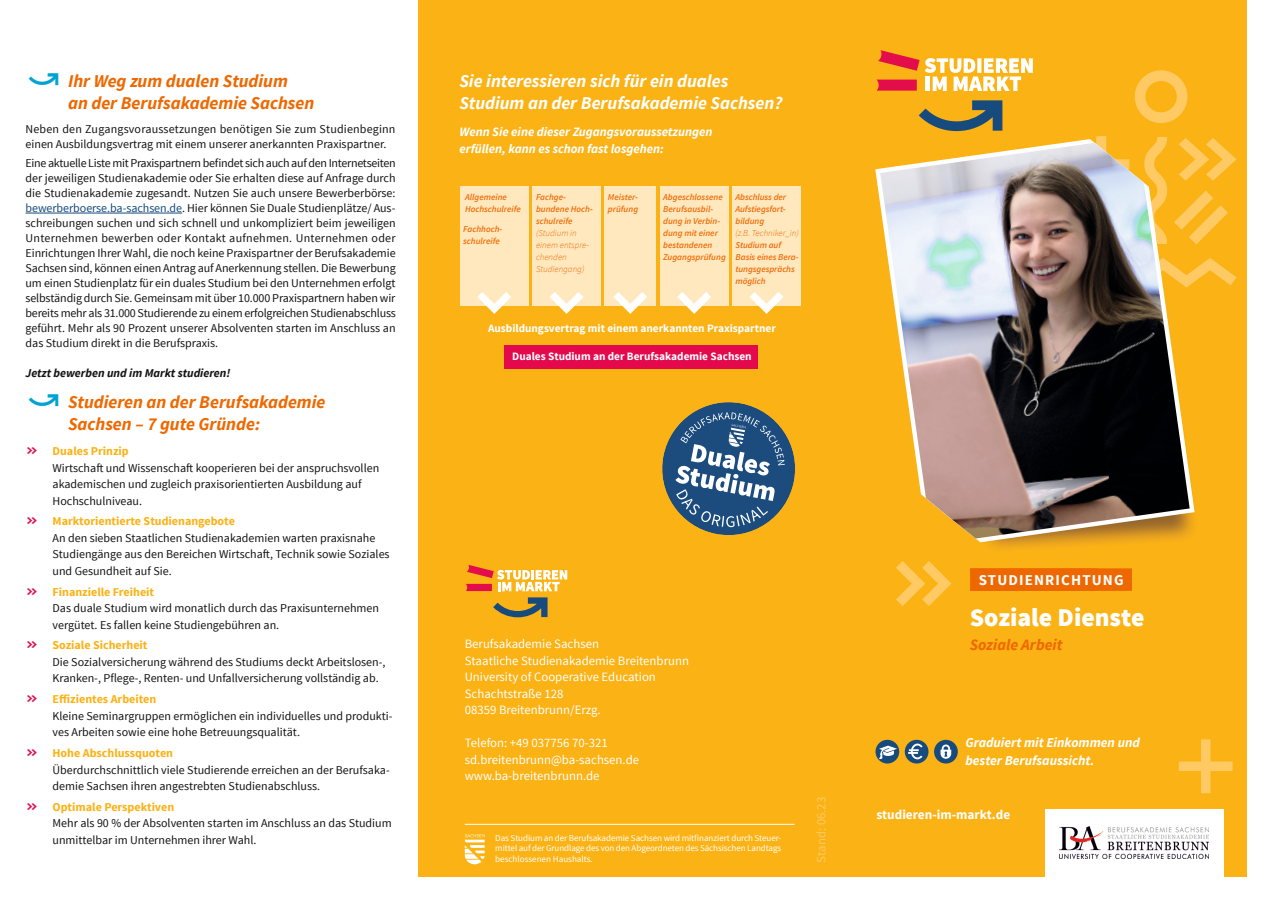
<style>
.page{position:relative;width:1272px;height:902px;background:#fff}
.page>*{position:absolute;margin:0;border:0;box-sizing:border-box;transform-origin:0 0}
.t1{font:900 25.5px "Source Sans Pro";color:#fff}
.t2{font:italic 700 18px/22.5px "Source Sans Pro";color:#ee6800}
.t3{font:italic 700 18px/22.5px "Source Sans Pro";color:#fff}
.t4{font:italic 700 15.75px "Source Sans Pro";color:#ee6800}
.t5{font:700 15px "Source Sans Pro";letter-spacing:.075em;color:#fff}
.t6{font:italic 700 13.5px/18px "Source Sans Pro";color:#fff}
.t7{font:700 13.2px "Source Sans Pro";color:#fff}
.t8{font:12.75px/16.5px "Source Sans Pro";color:#fff}
.t9{font:italic 700 12.75px/16.5px "Source Sans Pro";color:#fff}
.t10{font:12.75px "Source Sans Pro";color:#ffca63}
.t11{font:12px/16.5px "Source Sans Pro";color:#131413}
.t12{font:italic 700 12px "Source Sans Pro";color:#131413}
.t13{font:700 11.25px "Source Sans Pro";color:#fff}
.t14{font:italic 600 9px/12px "Source Sans Pro";color:#ef6d0b}
.t15{font:9px/10.5px "Source Sans Pro";letter-spacing:-.005em;color:#fff;text-align:justify}
.t16{font:italic 300 9px/12px "Source Sans Pro";color:#ef6d0b}
.s1{font-family:"Bas";font-style:normal;font-size:36px;color:#00a3d3}
.s2{color:#174b7e}
.s3{font-family:"Bas";font-weight:700;font-size:18px;color:#e40d4b}
.s4{font-weight:700;color:#fbb215}
</style>
<div class="page">
<div style="left:418px;top:0;width:828px;height:876px;background:#fbb215"></div>
<svg style="left:896px;top:561px;width:55px;height:45px"></svg>
<svg style="left:1178px;top:739px;width:54px;height:54px"></svg>
<svg style="left:875px;top:739px;width:24px;height:24px"></svg>
<svg style="left:879px;top:745px;width:17px;height:14px"></svg>
<div style="left:934px;top:739px;width:23px;height:24px;background:#174b7e;border-radius:50%"></div>
<svg style="left:904px;top:739px;width:24px;height:24px"></svg>
<svg style="left:908px;top:743px;width:14px;height:16px"></svg>
<svg style="left:940px;top:744px;width:11px;height:14px"></svg>
<svg style="left:918px;top:100px;width:84px;height:31px"></svg>
<svg style="left:876px;top:50px;width:156px;height:41px"></svg>
<hr style="left:26px;top:213px;width:156px;height:1px;background:#174b7e">
<div style="left:504px;top:345px;width:253px;height:23px;background:#e4094d"></div>
<div style="left:460px;top:186px;width:69px;height:120px;background:#ffe8bd"></div>
<div style="left:532px;top:186px;width:68px;height:119px;background:#ffe8bd"></div>
<div style="left:604px;top:186px;width:52px;height:120px;background:#ffe8bd"></div>
<div style="left:659px;top:186px;width:69px;height:120px;background:#ffe8bd"></div>
<div style="left:732px;top:186px;width:69px;height:120px;background:#ffe8bd"></div>
<svg style="left:750px;top:292px;width:33px;height:22px"></svg>
<svg style="left:677px;top:292px;width:34px;height:22px"></svg>
<svg style="left:549px;top:292px;width:34px;height:22px"></svg>
<svg style="left:613px;top:292px;width:34px;height:22px"></svg>
<svg style="left:477px;top:292px;width:34px;height:22px"></svg>
<svg style="left:465px;top:834px;width:20px;height:30px"></svg>
<hr style="left:465px;top:823px;width:329px;height:1px;background:#fff">
<svg style="left:662px;top:402px;width:133px;height:133px"></svg>
<div style="left:970px;top:568px;width:161px;height:23px;background:#ee6800"></div>
<img style="left:980px;top:508px;width:215px;height:39px">
<svg style="left:1194px;top:190px;width:33px;height:54px"></svg>
<svg style="left:1185px;top:138px;width:51px;height:43px"></svg>
<svg style="left:1134px;top:70px;width:53px;height:53px"></svg>
<svg style="left:1194px;top:258px;width:42px;height:28px"></svg>
<svg style="left:1096px;top:136px;width:11px;height:3px"></svg>
<svg style="left:875px;top:139px;width:319px;height:403px"></svg>
<img style="left:880px;top:143px;width:309px;height:395px">
<div style="left:1045px;top:809px;width:179px;height:89px;background:#fff"></div>
<svg style="left:493px;top:597px;width:54px;height:20px"></svg>
<svg style="left:466px;top:564px;width:101px;height:27px"></svg>
<img style="left:1059px;top:826px;width:149px;height:32px">
<h2 class="t2" style="left:68px;top:69px;width:248px;text-indent:-43px"><span class="s1">5</span> Ihr Weg zum dualen Studium<br>an der Berufsakademie Sachsen</h2>
<p class="t11" style="left:26px;top:121px;width:371px;line-height:15px">Neben den Zugangsvoraussetzungen benötigen Sie zum Studienbeginn einen Ausbildungsvertrag mit einem unserer anerkannten Praxispartner.</p>
<p class="t11" style="left:26px;top:156px;width:372px;line-height:15px;text-align:justify">Eine aktuelle Liste mit Praxispartnern befindet sich auch auf den Internetseiten der jeweiligen Studienakademie oder Sie erhalten diese auf Anfrage durch die Studienakademie zugesandt. Nutzen Sie auch unsere Bewerberbörse: <span class="s2">bewerberboerse.ba-sachsen.de</span>. Hier können Sie Duale Studienplätze/ Aus&shy;schreibungen suchen und sich schnell und unkompliziert beim jeweiligen Unternehmen bewerben oder Kontakt aufnehmen. Unternehmen oder Einrichtungen Ihrer Wahl, die noch keine Praxispartner der Berufsakademie Sachsen sind, können einen Antrag auf Anerkennung stellen. Die Bewerbung um einen Studienplatz für ein duales Studium bei den Unternehmen erfolgt selbständig durch Sie. Gemeinsam mit über 10.000 Praxispartnern haben wir bereits mehr als 31.000 Studierende zu einem erfolgreichen Studienabschluss geführt. Mehr als 90 Prozent unserer Absolventen starten im Anschluss an das Studium direkt in die Berufspraxis.</p>
<p class="t12" style="left:26px;top:365px;width:206px">Jetzt bewerben und im Markt studieren!</p>
<h2 class="t2" style="left:68px;top:390px;width:259px;text-indent:-43px"><span class="s1">5</span> Studieren an der Berufsakademie<br>Sachsen – 7 gute Gründe:</h2>
<p class="t11" style="left:53px;top:443px;width:328px;text-indent:-27px"><span class="s3">#</span> <span class="s4">Duales Prinzip<br></span>Wirtschaft und Wissenschaft kooperieren bei der anspruchsvollen akademischen und zugleich praxisorientierten Ausbildung auf Hochschulniveau.</p>
<p class="t11" style="left:53px;top:513px;width:338px;text-indent:-27px"><span class="s3">#</span> <span class="s4">Marktorientierte Studienangebote<br></span>An den sieben Staatlichen Studienakademien warten praxisnahe Studiengänge aus den Bereichen Wirtschaft, Technik sowie Soziales und Gesundheit auf Sie.</p>
<p class="t11" style="left:53px;top:583px;width:328px;text-indent:-27px"><span class="s3">#</span> <span class="s4">Finanzielle Freiheit<br></span>Das duale Studium wird monatlich durch das Praxisunternehmen vergütet. Es fallen keine Studiengebühren an.</p>
<p class="t11" style="left:53px;top:637px;width:334px;text-indent:-27px"><span class="s3">#</span> <span class="s4">Soziale Sicherheit<br></span>Die Sozialversicherung während des Studiums deckt Arbeitslosen-,<br>Kranken-, Pflege-, Renten- und Unfallversicherung vollständig ab.</p>
<p class="t11" style="left:53px;top:691px;width:341px;text-indent:-27px"><span class="s3">#</span> <span class="s4">Effizientes Arbeiten<br></span>Kleine Seminargruppen ermöglichen ein individuelles und produkti&shy;ves Arbeiten sowie eine hohe Betreuungsqualität.</p>
<p class="t11" style="left:53px;top:745px;width:339px;text-indent:-27px"><span class="s3">#</span> <span class="s4">Hohe Abschlussquoten<br></span>Überdurchschnittlich viele Studierende erreichen an der Berufsaka&shy;demie Sachsen ihren angestrebten Studienabschluss.</p>
<p class="t11" style="left:53px;top:798px;width:340px;text-indent:-27px"><span class="s3">#</span> <span class="s4">Optimale Perspektiven<br></span>Mehr als 90 % der Absolventen starten im Anschluss an das Studium unmittelbar im Unternehmen ihrer Wahl.</p>
<h2 class="t3" style="left:459px;top:69px;width:324px">Sie interessieren sich für ein duales<br>Studium an der Berufsakademie Sachsen?</h2>
<p class="t9" style="left:459px;top:124px;width:254px">Wenn Sie eine dieser Zugangsvoraussetzungen erfüllen, kann es schon fast losgehen:</p>
<p class="t14" style="left:465px;top:191px;width:57px">Allgemeine<br>Hochschulreife</p>
<p class="t14" style="left:463px;top:223px;width:41px">Fachhoch&shy;schulreife</p>
<p class="t14" style="left:536px;top:191px;width:58px">Fachge&shy;bundene Hoch&shy;schulreife</p>
<p class="t16" style="left:536px;top:227px;width:55px">(Studium in einem entspre&shy;chenden<br>Studiengang)</p>
<p class="t14" style="left:608px;top:191px;width:32px">Meister&shy;prüfung</p>
<p class="t14" style="left:663px;top:191px;width:64px">Abgeschlossene<br>Berufsausbil&shy;dung in Verbin&shy;dung mit einer bestandenen<br>Zugangsprüfung</p>
<p class="t14" style="left:735px;top:191px;width:52px;text-align:justify">Abschluss der Aufstiegsfort&shy;bildung</p>
<p class="t16" style="left:735px;top:227px;width:65px">(z.B. Techniker_in)</p>
<p class="t14" style="left:735px;top:239px;width:64px">Studium auf<br>Basis eines Bera&shy;tungsgesprächs möglich</p>
<p class="t13" style="left:488px;top:320px;width:289px">Ausbildungsvertrag mit einem anerkannten Praxispartner</p>
<p class="t13" style="left:512px;top:349px;width:241px">Duales Studium an der Berufsakademie Sachsen</p>
<p class="t5" style="left:978px;top:570px;width:146px">STUDIENRICHTUNG</p>
<h1 class="t1" style="left:969px;top:601px;width:176px">Soziale Dienste</h1>
<p class="t5" style="left:1045px;top:570px;width:42px">GANG</p>
<p class="t8" style="left:465px;top:635px;width:136px">Berufsakademie Sachsen</p>
<h3 class="t4" style="left:969px;top:635px;width:94px">Soziale Arbeit</h3>
<p class="t8" style="left:465px;top:652px;width:226px">Staatliche Studienakademie Breitenbrunn<br>University of Cooperative Education<br>Schachtstraße 128<br>08359 Breitenbrunn/Erzg.</p>
<p class="t8" style="left:465px;top:734px;width:176px">Telefon: +49 037756 70-321 sd.breitenbrunn@ba-sachsen.de www.ba-breitenbrunn.de</p>
<p class="t10" style="left:813px;top:862px;width:67px;rotate:-90deg">Stand: 06.23</p>
<p class="t6" style="left:965px;top:733px;width:176px">Graduiert mit Einkommen und bester Berufsaussicht.</p>
<p class="t7" style="left:876px;top:806px;width:135px">studieren-im-markt.de</p>
<p class="t15" style="left:495px;top:832px;width:287px">Das Studium an der Berufsakademie Sachsen wird mitfinanziert durch Steuer&shy;mittel auf der Grundlage des von den Abgeordneten des Sächsischen Landtags beschlossenen Haushalts.</p>
</div>
